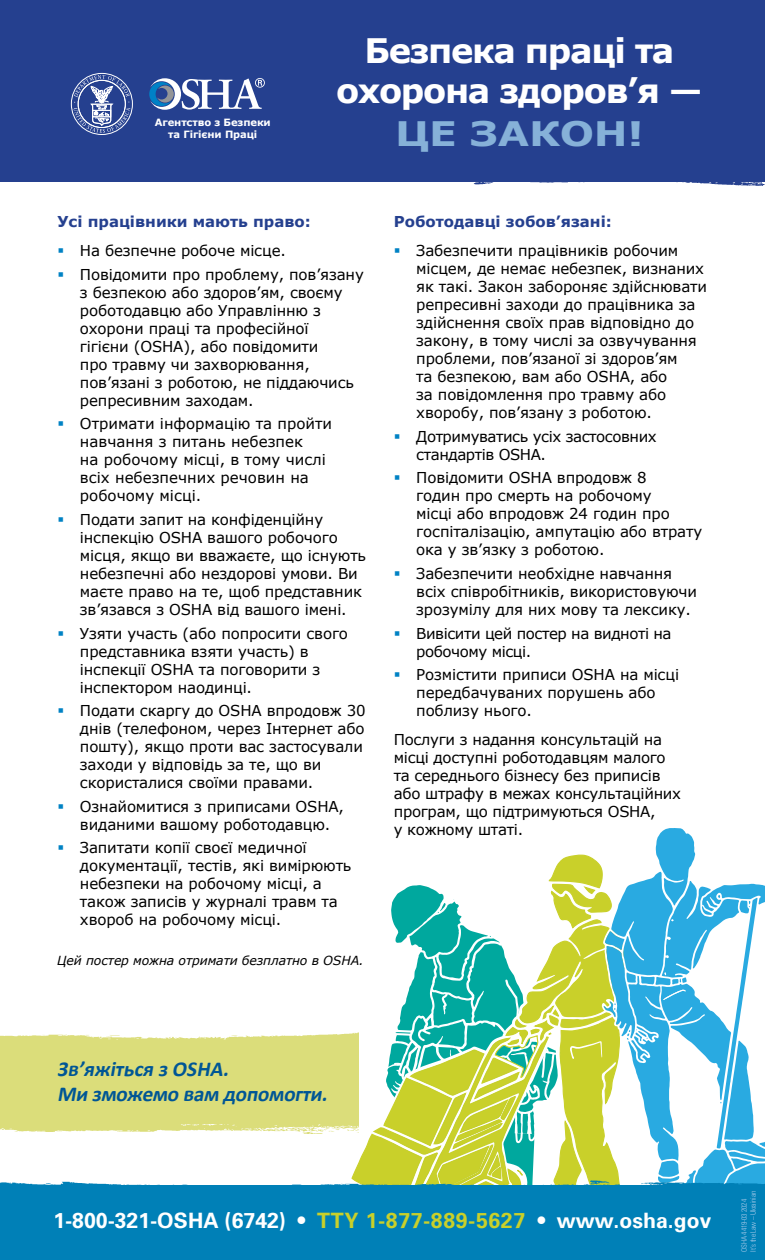
<style>
.page{position:relative;width:765px;height:1260px;background:#fff}
.page>*{position:absolute;margin:0;border:0;box-sizing:border-box;transform-origin:0 0}
.t1{font:700 33.75px/40.5px "Verdana";letter-spacing:-.04em;color:#fff;text-align:center}
.t2{font:700 33.75px "Verdana";letter-spacing:-.01em;color:#86b1d8;scale:1.2 1}
.t3{font:700 21.25px "Univers";color:#fff}
.Bullet_2{font:italic 700 21.25px "Calibri";color:#005695}
.Bullet{font:15px/18px "Verdana";letter-spacing:-.01em;color:#000}
.Bullet-2{font:15px/18px "Verdana";letter-spacing:-.03em;color:#000}
.Subhead{font:700 15px "Verdana";color:#25408f}
.Bullet_2-2{font:italic 12.5px "Verdana";letter-spacing:-.01em;color:#000}
.t4{font:700 10px/12px "Verdana";letter-spacing:-.01em;color:#fff;text-align:center}
.t5{font:300 condensed 7.5px/9px "Univers LT Std";letter-spacing:-.02em;color:#abcbea}
.s1{color:#c9d02a}
</style>
<div class="page">
<svg style="left:359px;top:828px;width:406px;height:332px"></svg>
<div style="left:0;top:1042px;width:359px;height:81px;background:#dbdd7a"></div>
<img style="left:0;top:1032px;width:359px;height:10px">
<img style="left:0;top:1123px;width:359px;height:10px">
<img style="left:316px;top:1035px;width:57px;height:80px">
<div style="left:0;top:0;width:765px;height:181px;background:#25408f"></div>
<img style="left:0;top:133px;width:765px;height:53px">
<svg style="left:149px;top:78px;width:116px;height:32px"></svg>
<div style="left:71px;top:73px;width:62px;height:62px;border:1px solid #fff;border-radius:50%"></div>
<svg style="left:74px;top:75px;width:56px;height:58px"></svg>
<div style="left:0;top:1186px;width:765px;height:74px;background:#0080b7"></div>
<img style="left:0;top:1160px;width:765px;height:26px">
<p class="t4" style="left:155px;top:116px;width:117px">Агентство з Безпеки та Гігієни Праці</p>
<p class="t1" style="left:336px;top:29px;width:368px">Безпека праці та охорона здоров’я —</p>
<p class="t2" style="left:395px;top:110px;width:209px">ЦЕ ЗАКОН!</p>
<p class="Subhead" style="left:57px;top:211px;width:255px">Усі працівники мають право:</p>
<p class="Bullet" style="left:80px;top:241px;width:207px">На безпечне робоче місце.</p>
<p class="Bullet" style="left:80px;top:265px;width:285px">Повідомити про проблему, пов’язану з безпекою або здоров’ям, своєму роботодавцю або Управлінню з охорони праці та професійної<br>гігієни (OSHA), або повідомити<br>про травму чи захворювання, пов’язані з роботою, не піддаючись репресивним заходам.</p>
<p class="Bullet" style="left:80px;top:415px;width:254px">Отримати інформацію та пройти навчання з питань небезпек<br>на робочому місці, в тому числі всіх небезпечних речовин на робочому місці.</p>
<p class="Bullet" style="left:80px;top:510px;width:288px">Подати запит на конфіденційну інспекцію OSHA вашого робочого місця, якщо ви вважаєте, що існують небезпечні або нездорові умови. Ви маєте право на те, щоб представник зв’язався з OSHA від вашого імені.</p>
<p class="Bullet" style="left:80px;top:624px;width:270px">Узяти участь (або попросити свого представника взяти участь) в інспекції OSHA та поговорити з інспектором наодинці.</p>
<p class="Bullet" style="left:80px;top:702px;width:287px">Подати скаргу до OSHA впродовж 30 днів (телефоном, через Інтернет або пошту), якщо проти вас застосували заходи у відповідь за те, що ви скористалися своїми правами.</p>
<p class="Bullet" style="left:80px;top:797px;width:266px">Ознайомитися з приписами OSHA, виданими вашому роботодавцю.</p>
<p class="Bullet" style="left:80px;top:839px;width:273px">Запитати копії своєї медичної документації, тестів, які вимірюють небезпеки на робочому місці, а також записів у журналі травм та хвороб на робочому місці.</p>
<p class="Bullet_2-2" style="left:57px;top:952px;width:308px">Цей постер можна отримати безплатно в OSHA.</p>
<p class="Subhead" style="left:394px;top:211px;width:220px">Роботодавці зобов’язані:</p>
<p class="Bullet" style="left:416px;top:241px;width:292px">Забезпечити працівників робочим місцем, де немає небезпек, визнаних як такі. Закон забороняє здійснювати репресивні заходи до працівника за здійснення своїх прав відповідно до закону, в тому числі за озвучування проблеми, пов’язаної зі здоров’ям<br>та безпекою, вам або OSHA, або<br>за повідомлення про травму або хворобу, пов’язану з роботою.</p>
<p class="Bullet-2" style="left:416px;top:427px;width:242px">Дотримуватись усіх застосовних стандартів OSHA.</p>
<p class="Bullet" style="left:416px;top:469px;width:288px">Повідомити OSHA впродовж 8<br>годин про смерть на робочому<br>місці або впродовж 24 годин про госпіталізацію, ампутацію або втрату ока у зв’язку з роботою.</p>
<p class="Bullet" style="left:416px;top:564px;width:282px">Забезпечити необхідне навчання всіх співробітників, використовуючи зрозумілу для них мову та лексику.</p>
<p class="Bullet-2" style="left:416px;top:624px;width:257px">Вивісити цей постер на видноті на робочому місці.</p>
<p class="Bullet" style="left:416px;top:666px;width:264px">Розмістити приписи OSHA на місці передбачуваних порушень або поблизу нього.</p>
<p class="Bullet" style="left:394px;top:731px;width:289px">Послуги з надання консультацій на місці доступні роботодавцям малого та середнього бізнесу без приписів або штрафу в межах консультаційних програм, що підтримуються OSHA,<br>у кожному штаті.</p>
<p class="Bullet_2" style="left:57px;top:1055px;width:177px">Зв’яжіться з OSHA.</p>
<p class="Bullet_2" style="left:57px;top:1081px;width:276px">Ми зможемо вам допомогти.</p>
<p class="t3" style="left:53px;top:1208px;width:660px">1-800-321-OSHA (6742) • <span class="s1">TTY 1-877-889-5627</span> • www.osha.gov</p>
<p class="t5" style="left:740px;top:1252px;width:63px;rotate:-90deg">OSHA 4419-03 2024<br>It’s the Law – Ukrainian</p>
</div>
